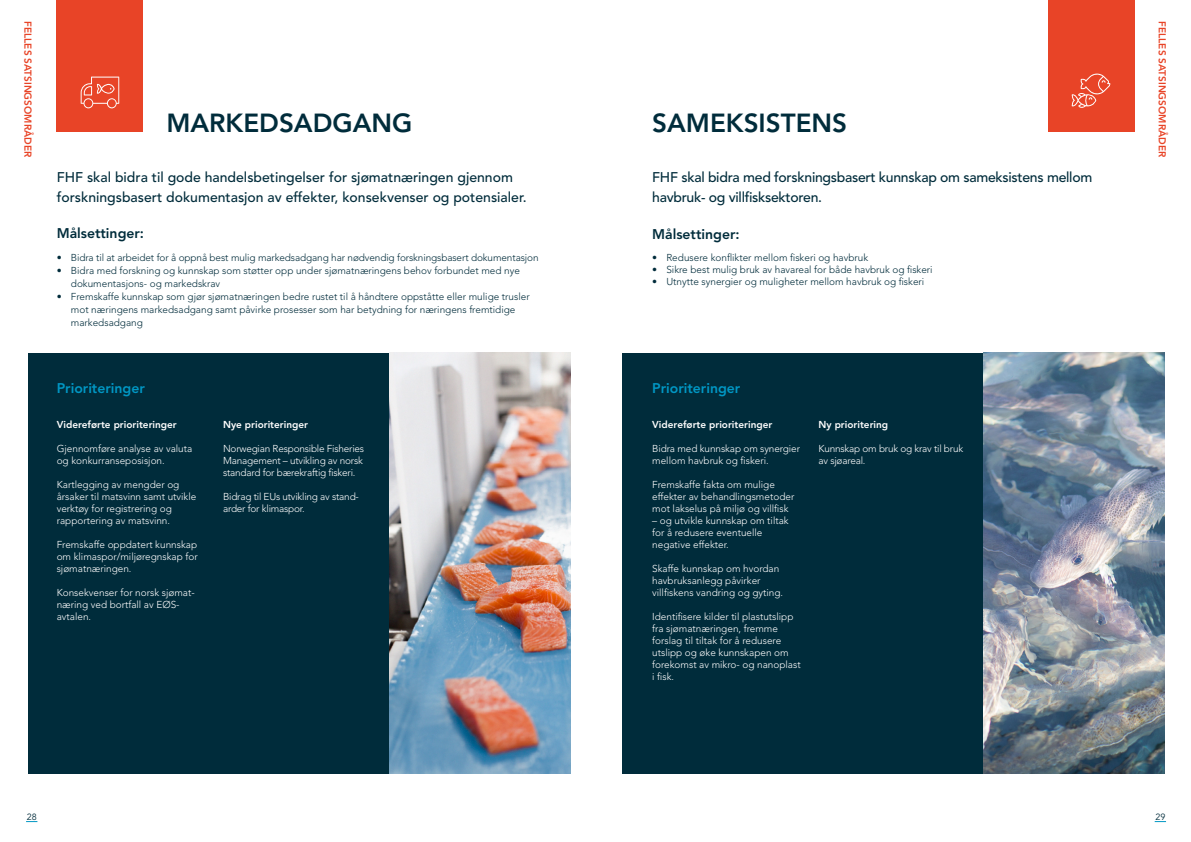
<style>
.page{position:relative;width:1191px;height:842px;background:#fff}
.page>*{position:absolute;margin:0;border:0;box-sizing:border-box;transform-origin:0 0}
.t1{font:800 26px "Avenir LT";color:#002c3b}
.t2{font:500 14px/20px "Avenir LT";color:#002c3b}
.t3{font:500 14px/20px "Avenir LT";letter-spacing:-.02em;color:#002c3b}
.t4{font:800 14px "Avenir LT";color:#0097c4}
.t5{font:800 14px "Avenir LT";color:#002c3b}
.t6{font:300 10px/12px "Avenir LT";color:#fff}
.t7{font:300 10px/13px "Avenir LT";color:#002c3b}
.t8{font:300 10px/12px "Avenir LT";letter-spacing:-.02em;color:#fff}
.t9{font:800 10px "Avenir LT";color:#fff}
.t10{font:800 10px "Avenir LT";color:#e84427}
.t11{font:9px "Avenir LT";color:#002c3b}
</style>
<div class="page">
<svg style="left:1154px;top:821px;width:12px;height:1px"></svg>
<div style="left:57px;top:0;width:86px;height:132px;background:#e84427"></div>
<div style="left:1047px;top:0;width:87px;height:132px;background:#e84427"></div>
<svg style="left:81px;top:77px;width:38px;height:31px"></svg>
<div style="left:28px;top:353px;width:361px;height:421px;background:#002c3b"></div>
<div style="left:622px;top:353px;width:542px;height:421px;background:#002c3b"></div>
<img style="left:389px;top:353px;width:181px;height:421px">
<img style="left:983px;top:353px;width:181px;height:421px">
<svg style="left:1071px;top:73px;width:39px;height:35px"></svg>
<p class="t10" style="left:34px;top:21px;width:137px;rotate:90deg">FELLES SATSINGSOMRÅDER</p>
<p class="t10" style="left:1168px;top:21px;width:137px;rotate:90deg">FELLES SATSINGSOMRÅDER</p>
<p class="t2" style="left:57px;top:167px;width:471px">FHF skal bidra til gode handelsbetingelser for sjømatnæringen gjennom forskningsbasert dokumentasjon av effekter, konsekvenser og potensialer.</p>
<p class="t5" style="left:57px;top:224px;width:89px">Målsettinger:</p>
<p class="t7" style="left:57px;top:251px;width:483px">• Bidra til at arbeidet for å oppnå best mulig markedsadgang har nødvendig forskningsbasert dokumentasjon</p>
<p class="t7" style="left:71px;top:264px;width:450px;text-indent:-14px">• Bidra med forskning og kunnskap som støtter opp under sjømatnæringens behov forbundet med nye dokumentasjons- og markedskrav</p>
<p class="t7" style="left:71px;top:290px;width:460px;text-indent:-14px">• Fremskaffe kunnskap som gjør sjømatnæringen bedre rustet til å håndtere oppståtte eller mulige trusler mot næringens markedsadgang samt påvirke prosesser som har betydning for næringens fremtidige markedsadgang</p>
<p class="t1" style="left:166px;top:107px;width:248px">MARKEDSADGANG</p>
<p class="t1" style="left:652px;top:107px;width:196px">SAMEKSISTENS</p>
<p class="t3" style="left:652px;top:167px;width:441px">FHF skal bidra med forskningsbasert kunnskap om sameksistens mellom havbruk- og villfisksektoren.</p>
<p class="t5" style="left:652px;top:226px;width:89px">Målsettinger:</p>
<p class="t7" style="left:652px;top:251px;width:217px">• Redusere konflikter mellom fiskeri og havbruk</p>
<p class="t7" style="left:652px;top:263px;width:282px">• Sikre best mulig bruk av havareal for både havbruk og fiskeri</p>
<p class="t7" style="left:652px;top:275px;width:274px">• Utnytte synergier og muligheter mellom havbruk og fiskeri</p>
<p class="t4" style="left:57px;top:380px;width:90px">Prioriteringer</p>
<p class="t9" style="left:57px;top:419px;width:122px">Videreførte prioriteringer</p>
<p class="t6" style="left:57px;top:443px;width:137px">Gjennomføre analyse av valuta og konkurranseposisjon.</p>
<p class="t6" style="left:57px;top:479px;width:141px">Kartlegging av mengder og årsaker til matsvinn samt utvikle verktøy for registrering og rapportering av matsvinn.</p>
<p class="t6" style="left:57px;top:539px;width:142px;text-align:justify">Fremskaffe oppdatert kunnskap om klimaspor/miljøregnskap for sjømatnæringen.</p>
<p class="t6" style="left:57px;top:587px;width:140px">Konsekvenser for norsk sjømat&shy;næring ved bortfall av EØS&shy;avtalen.</p>
<p class="t9" style="left:223px;top:419px;width:87px">Nye prioriteringer</p>
<p class="t8" style="left:223px;top:443px;width:143px">Norwegian Responsible Fisheries<br>Management – utvikling av norsk standard for bærekraftig fiskeri.</p>
<p class="t8" style="left:223px;top:491px;width:137px">Bidrag til EUs utvikling av stand&shy;arder for klimaspor.</p>
<p class="t4" style="left:652px;top:380px;width:90px">Prioriteringer</p>
<p class="t9" style="left:652px;top:419px;width:122px">Videreførte prioriteringer</p>
<p class="t6" style="left:652px;top:443px;width:149px">Bidra med kunnskap om synergier mellom havbruk og fiskeri.</p>
<p class="t6" style="left:652px;top:479px;width:144px">Fremskaffe fakta om mulige effekter av behandlingsmetoder mot lakselus på miljø og villfisk</p>
<p class="t6" style="left:652px;top:515px;width:138px">– og utvikle kunnskap om tiltak for å redusere eventuelle negative effekter.</p>
<p class="t6" style="left:652px;top:563px;width:132px">Skaffe kunnskap om hvordan havbruksanlegg påvirker villfiskens vandring og gyting.</p>
<p class="t6" style="left:652px;top:611px;width:150px">Identifisere kilder til plastutslipp fra sjømatnæringen, fremme forslag til tiltak for å redusere utslipp og øke kunnskapen om forekomst av mikro- og nanoplast i fisk.</p>
<p class="t9" style="left:818px;top:419px;width:71px">Ny prioritering</p>
<p class="t8" style="left:818px;top:443px;width:146px">Kunnskap om bruk og krav til bruk av sjøareal.</p>
<p class="t11" style="left:27px;top:811px;width:12px">28</p>
<p class="t11" style="left:1155px;top:811px;width:12px">29</p>
</div>
